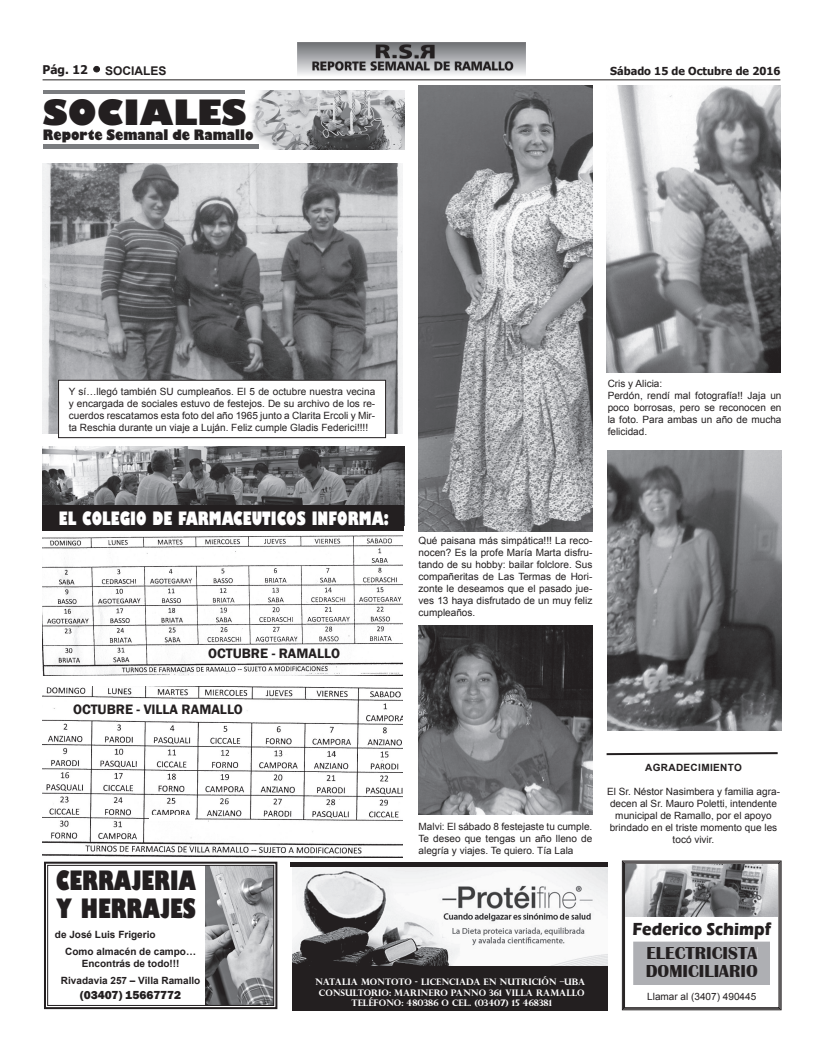
<style>
.page{position:relative;width:823px;height:1049px;background:#fff}
.page>*{position:absolute;margin:0;border:0;box-sizing:border-box;transform-origin:0 0}
.t1{font:800 34px "Gill Sans";color:#231f20}
.t2{font:800 condensed 26px/28px "Gill Sans";color:#231f20}
.t3{font:800 condensed 18px "Gill Sans";color:#fff}
.t4{font:700 18px/18px "Britannic";color:#231f20}
.t5{font:700 18px "Eras ITC";color:#231f20;scale:.89 1}
.t6{font:600 14px "Franklin Gothic";color:#231f20}
.t7{font:800 14px "Gill Sans";color:#231f20;scale:.84 1}
.t8{font:800 12px "Franklin Gothic";color:#231f20}
.t9{font:700 12px "Arial";color:#231f20}
.t10{font:700 12px "Tahoma";color:#231f20}
.t11{font:700 11px "Tahoma";color:#231f20}
.t12{font:10px/12px "Arial";color:#231f20;text-align:justify}
.t13{font:700 10px/17px "Arial";color:#231f20}
.t14{font:700 10px "Arial";letter-spacing:.035em;color:#231f20}
.t15{font:700 9px/10.8px "Perpetua Titling";color:#fff;text-align:center}
</style>
<div class="page">
<img style="left:43px;top:535px;width:360px;height:141px">
<img style="left:43px;top:686px;width:360px;height:171px">
<img style="left:43px;top:446px;width:361px;height:59px">
<div style="left:43px;top:505px;width:361px;height:26px;background:#231f20"></div>
<svg style="left:44px;top:861px;width:234px;height:149px"></svg>
<div style="left:47px;top:865px;width:227px;height:141px;border:1px solid #231f20"></div>
<hr style="left:43px;top:79px;width:737px;height:1px;background:#231f20">
<div style="left:93px;top:66px;width:7px;height:6px;border:1px solid #231f20;border-radius:50%"></div>
<img style="left:297px;top:43px;width:228px;height:32px">
<img style="left:231px;top:91px;width:173px;height:59px">
<hr style="left:43px;top:91px;width:201px;height:3px;background:#7a7c7f">
<hr style="left:43px;top:144px;width:215px;height:4px;background:#7a7c7f">
<img style="left:292px;top:867px;width:315px;height:100px">
<div style="left:292px;top:967px;width:315px;height:44px;background:#231f20"></div>
<div style="left:290px;top:862px;width:317px;height:5px;background:#231f20"></div>
<div style="left:149px;top:815px;width:46px;height:5px;background:#fff"></div>
<svg style="left:621px;top:860px;width:160px;height:151px"></svg>
<div style="left:647px;top:947px;width:109px;height:12px;background:#aeafb3"></div>
<div style="left:646px;top:965px;width:110px;height:12px;background:#aeafb3"></div>
<img style="left:418px;top:86px;width:174px;height:445px">
<img style="left:606px;top:86px;width:174px;height:287px">
<img style="left:607px;top:451px;width:174px;height:280px">
<img style="left:418px;top:625px;width:174px;height:190px">
<img style="left:43px;top:163px;width:360px;height:270px">
<div style="left:58px;top:380px;width:327px;height:58px;background:#fff"></div>
<div style="left:58px;top:380px;width:328px;height:58px;border:1px solid #231f20"></div>
<svg style="left:606px;top:752px;width:172px;height:4px"></svg>
<p class="t10" style="left:43px;top:61px;width:47px">Pág. 12</p>
<p class="t9" style="left:105px;top:62px;width:63px">SOCIALES</p>
<p class="t11" style="left:610px;top:63px;width:172px">Sábado 15 de Octubre de 2016</p>
<h1 class="t1" style="left:43px;top:91px;width:205px">SOCIALES</h1>
<h3 class="t7" style="left:43px;top:126px;width:252px">Reporte Semanal de Ramallo</h3>
<p class="t12" style="left:69px;top:385px;width:308px">Y sí…llegó también SU cumpleaños. El 5 de octubre nuestra vecina y encargada de sociales estuvo de festejos. De su archivo de los re&shy;cuerdos rescatamos esta foto del año 1965 junto a Clarita Ercoli y Mir&shy;ta Reschia durante un viaje a Luján. Feliz cumple Gladis Federici!!!!</p>
<p class="t12" style="left:607px;top:378px;width:175px;text-align:left">Cris y Alicia:<br>Perdón, rendí mal fotografía!! Jaja un poco borrosas, pero se reconocen en la foto. Para ambas un año de mucha felicidad.</p>
<h3 class="t3" style="left:59px;top:507px;width:331px">EL COLEGIO DE FARMACEUTICOS INFORMA:</h3>
<h3 class="t6" style="left:208px;top:645px;width:133px">OCTUBRE - RAMALLO</h3>
<h3 class="t6" style="left:73px;top:701px;width:171px">OCTUBRE - VILLA RAMALLO</h3>
<p class="t12" style="left:418px;top:534px;width:175px">Qué paisana más simpática!!! La reco&shy;nocen? Es la profe María Marta disfru&shy;tando de su hobby: bailar folclore. Sus compañeritas de Las Termas de Hori&shy;zonte le deseamos que el pasado jue&shy;ves 13 haya disfrutado de un muy feliz cumpleaños.</p>
<h2 class="t2" style="left:56px;top:868px;width:142px">CERRAJERIA<br>Y HERRAJES</h2>
<p class="t13" style="left:65px;top:926px;width:132px;text-indent:-10px">de José Luis Frigerio<br>Como almacén de campo…</p>
<p class="t13" style="left:61px;top:955px;width:141px;text-align:center">Encontrás de todo!!!<br>Rivadavia 257 – Villa Ramallo</p>
<p class="t8" style="left:80px;top:987px;width:102px">(03407) 15667772</p>
<p class="t12" style="left:418px;top:820px;width:175px">Malvi: El sábado 8 festejaste tu cumple.<br>Te deseo que tengas un año lleno de alegría y viajes. Te quiero. Tía Lala</p>
<p class="t14" style="left:644px;top:761px;width:98px">AGRADECIMIENTO</p>
<p class="t12" style="left:606px;top:786px;width:174px;text-align:center">El Sr. Néstor Nasimbera y familia agra&shy;decen al Sr. Mauro Poletti, intendente municipal de Ramallo, por el apoyo brindado en el triste momento que les tocó vivir.</p>
<p class="t15" style="left:315px;top:976px;width:271px">NATALIA MONTOTO - LICENCIADA EN NUTRICIÓN –UBA<br>CONSULTORIO: MARINERO PANNO 361 VILLA RAMALLO<br>TELÉFONO: 480386 O CEL. (03407) 15 468381</p>
<h3 class="t5" style="left:632px;top:918px;width:157px">Federico Schimpf</h3>
<h3 class="t4" style="left:645px;top:944px;width:113px">ELECTRICISTA<br>DOMICILIARIO</h3>
<p class="t12" style="left:646px;top:990px;width:110px">Llamar al (3407) 490445</p>
</div>
